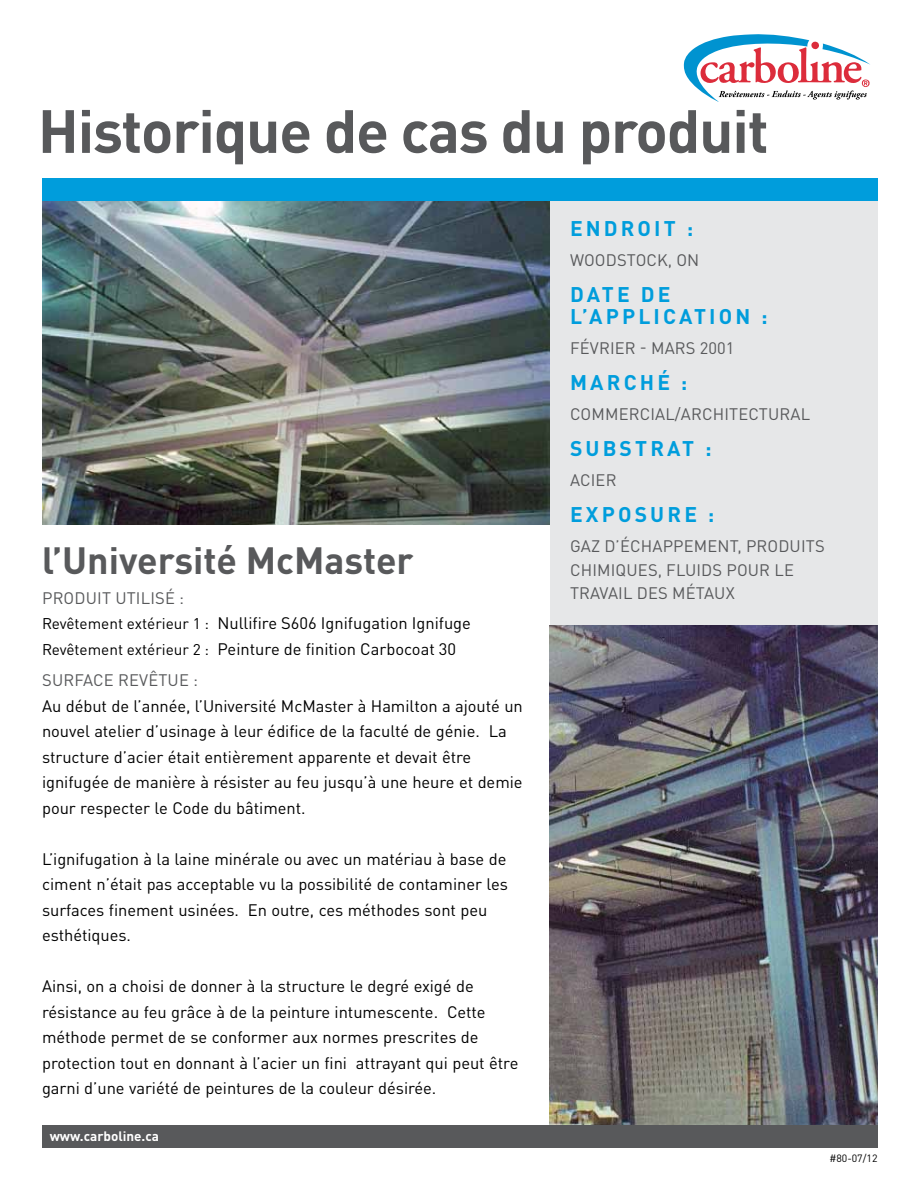
<style>
.page{position:relative;width:918px;height:1188px;background:#fff}
.page>*{position:absolute;margin:0;border:0;box-sizing:border-box;transform-origin:0 0}
.t1{font:700 60px "DIN Pro";color:#58595b}
.t2{font:700 37.5px "DIN Pro";color:#58595b}
.t3{font:700 21px/22.5px "DIN Pro";letter-spacing:.15em;color:#009ddc}
.t4{font:16.5px/25.5px "DIN Pro";letter-spacing:-.005em;color:#000}
.t5{font:16.5px/23.2px "DIN Pro";letter-spacing:.01em;color:#58595b}
.t6{font:700 13.5px "DIN Pro";color:#fff}
.t7{font:10.5px "DIN Pro";color:#000}
.s1{color:#58595b}
.s2{font-size:15.3px}
</style>
<div class="page">
<div style="left:550px;top:200px;width:328px;height:434px;background:#e6e7e8"></div>
<img style="left:42px;top:201px;width:508px;height:323px">
<img style="left:550px;top:625px;width:328px;height:500px">
<div style="left:42px;top:178px;width:836px;height:23px;background:#009ddc"></div>
<svg style="left:684px;top:34px;width:186px;height:68px"></svg>
<div style="left:42px;top:1125px;width:836px;height:23px;background:#58595b"></div>
<h1 class="t1" style="left:38px;top:81px;width:732px">H istorique de cas du produit</h1>
<h2 class="t2" style="left:42px;top:529px;width:373px">l’Université McMaster</h2>
<p class="t4" style="left:42px;top:584px;width:430px"><span class="s1">Produit utilisé :<br></span><span class="s2">Revêtement extérieur 1 :</span> Nullifire S606 I gnifugation I gnifuge<br><span class="s2">Revêtement extérieur 2 :</span> Peinture de finition Carbocoat 30</p>
<p class="t5" style="left:42px;top:667px;width:157px">Surface revêtue :</p>
<p class="t4" style="left:42px;top:692px;width:482px">Au début de l’année, l’U niversité McMaster à Hamilton a ajouté un nouvel atelier d’usinage à leur édifice de la faculté de génie. La structure d’acier était entièrement apparente et devait être ignifugée de manière à résister au feu jusqu’à une heure et demie pour respecter le Code du bâtiment.</p>
<p class="t4" style="left:42px;top:845px;width:467px">L’ignifugation à la laine minérale ou avec un matériau à base de ciment n’était pas acceptable vu la possibilité de contaminer les surfaces finement usinées. En outre, ces méthodes sont peu esthétiques.</p>
<p class="t4" style="left:42px;top:972px;width:478px">Ainsi, on a choisi de donner à la structure le degré exigé de résistance au feu grâce à de la peinture intumescente. Cette méthode permet de se conformer aux normes prescrites de protection tout en donnant à l’acier un fini attrayant qui peut être garni d’une variété de peintures de la couleur désirée.</p>
<p class="t6" style="left:50px;top:1125px;width:111px">www.carboline.ca</p>
<p class="t3" style="left:570px;top:215px;width:125px">Endroit :</p>
<p class="t5" style="left:570px;top:247px;width:131px">Woodstock, O N</p>
<p class="t3" style="left:570px;top:281px;width:199px">Date de l’application :</p>
<p class="t5" style="left:570px;top:335px;width:166px">Février - mars 2001</p>
<p class="t3" style="left:570px;top:369px;width:119px">Marché :</p>
<p class="t5" style="left:570px;top:401px;width:242px">Commercial/Architectural</p>
<p class="t3" style="left:570px;top:435px;width:143px">Substrat :</p>
<p class="t5" style="left:570px;top:467px;width:48px">Acier</p>
<p class="t3" style="left:570px;top:501px;width:146px">Exposure :</p>
<p class="t5" style="left:570px;top:533px;width:256px">Gaz d’Échappement, produits chimiques, Fluids pour le travail des métaux</p>
<p class="t7" style="left:830px;top:1150px;width:49px">#80-07/12</p>
</div>
